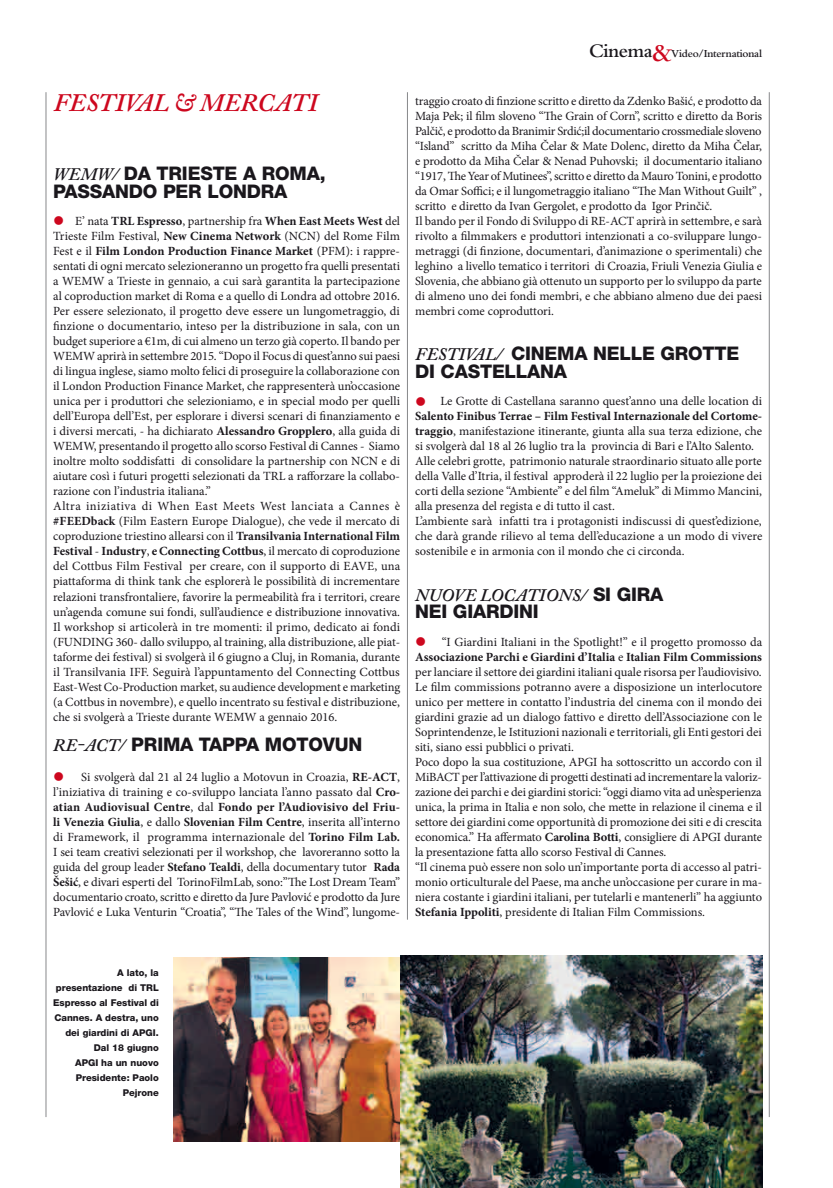
<style>
.page{position:relative;width:833px;height:1188px;background:#fff}
.page>*{position:absolute;margin:0;border:0;box-sizing:border-box;transform-origin:0 0}
.t1{font:italic 600 25px "Adobe Caslon Pro";letter-spacing:.005em;color:#cd071e}
.t2{font:600 20px "Bembo Std";letter-spacing:-.02em;color:#1a171c}
.t3{font:800 18.75px "Helvetica Neue LT Std";letter-spacing:-.01em;color:#1a171c}
.t4{font:italic 600 17.5px "Adobe Caslon Pro";color:#1a171c}
.t5{font:12.5px/15px "Minion Pro";letter-spacing:-.005em;color:#1a171c}
.t6{font:600 11.25px "Bembo Std";letter-spacing:-.02em;color:#1a171c}
.t7{font:800 9.38px/15px "Helvetica Neue LT Std";color:#1a171c;text-align:right}
.s1{font-family:"Adobe Caslon Pro";font-weight:600;font-style:italic;font-size:17.5px}
.s2{color:#cd071e}
.s3{font-weight:700}
.s4{font-size:27.5px;color:#cd071e}
</style>
<div class="page">
<hr style="left:769px;top:92px;width:1px;height:1024px;background:#87888a">
<hr style="left:46px;top:92px;width:1px;height:1024px;background:#87888a">
<img style="left:174px;top:957px;width:226px;height:184px">
<img style="left:400px;top:955px;width:362px;height:232px">
<hr style="left:407px;top:92px;width:1px;height:827px;background:#87888a">
<h1 class="t1" style="left:53px;top:87px;width:265px">FESTIVAL &amp; MERCATI</h1>
<h3 class="t3" style="left:53px;top:162px;width:148px"><span class="s1">WEMW/</span> Da Tr ieste</h3>
<h3 class="t3" style="left:243px;top:162px;width:48px">a Roma</h3>
<h3 class="t3" style="left:320px;top:162px;width:7px">,</h3>
<h3 class="t3" style="left:53px;top:180px;width:14px">passando</h3>
<h3 class="t3" style="left:163px;top:180px;width:14px">per</h3>
<h3 class="t3" style="left:207px;top:180px;width:15px">Londra</h3>
<p class="t5" style="left:53px;top:214px;width:349px"><span class="s2">●</span> E’ nata <span class="s3">TRL Espresso</span>, partnership fra <span class="s3">When East Meets West</span> del Trieste Film Festival, <span class="s3">New Cinema Network</span> (NCN) del Rome Film Fest e il <span class="s3">Film London Production Finance Market</span> (PFM): i rappre&shy;sentati di ogni mercato selezioneranno un progetto fra quelli presentati a WEMW a Trieste in gennaio, a cui sarà garantita la partecipazione al coproduction market di Roma e a quello di Londra ad ottobre 2016.<br>Per essere selezionato, il progetto deve essere un lungometraggio, di finzione o documentario, inteso per la distribuzione in sala, con un budget superiore a €1m, di cui almeno un terzo già coperto. Il bando per WEMW aprirà in settembre 2015. “Dopo il Focus di quest’anno sui paesi di lingua inglese, siamo molto felici di proseguire la collaborazione con il London Production Finance Market, che rappresenterà un’occasione unica per i produttori che selezioniamo, e in special modo per quelli dell’Europa dell’Est, per esplorare i diversi scenari di finanziamento e i diversi mercati, - ha dichiarato <span class="s3">Alessandro Gropplero</span>, alla guida di WEMW, presentando il progetto allo scorso Festival di Cannes - Siamo inoltre molto soddisfatti di consolidare la partnership con NCN e di aiutare così i futuri progetti selezionati da TRL a rafforzare la collabo&shy;razione con l’industria italiana.”<br>Altra iniziativa di When East Meets West lanciata a Cannes è <span class="s3">#FEEDback</span> (Film Eastern Europe Dialogue), che vede il mercato di coproduzione triestino allearsi con il <span class="s3">Transilvania International Film Festival</span> - <span class="s3">Industry</span>, <span class="s3">e Connecting Cottbus</span>, il mercato di coproduzione del Cottbus Film Festival per creare, con il supporto di EAVE, una piattaforma di think tank che esplorerà le possibilità di incrementare relazioni transfrontaliere, favorire la permeabilità fra i territori, creare un’agenda comune sui fondi, sull’audience e distribuzione innovativa.<br>Il workshop si articolerà in tre momenti: il primo, dedicato ai fondi (FUNDING 360- dallo sviluppo, al training, alla distribuzione, alle piat&shy;taforme dei festival) si svolgerà il 6 giugno a Cluj, in Romania, durante il Transilvania IFF. Seguirà l’appuntamento del Connecting Cottbus East-West Co-Production market, su audience development e marketing (a Cottbus in novembre), e quello incentrato su festival e distribuzione, che si svolgerà a Trieste durante WEMW a gennaio 2016.</p>
<h3 class="t3" style="left:53px;top:732px;width:159px"><span class="s1">RE-ACT/</span> Pr ima tappa</h3>
<h3 class="t3" style="left:265px;top:732px;width:32px">Moto</h3>
<h3 class="t3" style="left:323px;top:732px;width:26px">vun</h3>
<p class="t5" style="left:53px;top:769px;width:348px;text-align:justify"><span class="s2">●</span> Si svolgerà dal 21 al 24 luglio a Motovun in Croazia, <span class="s3">RE-ACT</span>, l’iniziativa di training e co-sviluppo lanciata l’anno passato dal <span class="s3">Cro&shy;atian Audiovisual Centre</span>, dal <span class="s3">Fondo per l’Audiovisivo del Friu&shy;li Venezia Giulia</span>, e dallo <span class="s3">Slovenian Film Centre</span>, inserita all’interno di Framework, il programma internazionale del <span class="s3">Torino Film Lab.<br></span>I sei team creativi selezionati per il workshop, che lavoreranno sotto la guida del group leader <span class="s3">Stefano Tealdi</span>, della documentary tutor <span class="s3">Rada Šešić</span>, e divari esperti del TorinoFilmLab, sono:”The Lost Dream Team” documentario croato, scritto e diretto da Jure Pavlović e prodotto da Jure Pavlović e Luka Venturin “Croatia”, “The Tales of the Wind”, lungome-</p>
<h2 class="t2" style="left:589px;top:40px;width:85px">Cinema<span class="s4">&amp;</span></h2>
<p class="t6" style="left:671px;top:47px;width:92px">Video/International</p>
<p class="t5" style="left:415px;top:94px;width:348px">traggio croato di finzione scritto e diretto da Zdenko Bašić, e prodotto da Maja Pek; il film sloveno “The Grain of Corn”, scritto e diretto da Boris Palčič, e prodotto da Branimir Srdić;il documentario crossmediale sloveno “Island” scritto da Miha Čelar &amp; Mate Dolenc, diretto da Miha Čelar, e prodotto da Miha Čelar &amp; Nenad Puhovski; il documentario italiano “1917, The Year of Mutinees”, scritto e diretto da Mauro Tonini, e prodotto da Omar Soffici; e il lungometraggio italiano “The Man Without Guilt” , scritto e diretto da Ivan Gergolet, e prodotto da Igor Prinčič.<br>Il bando per il Fondo di Sviluppo di RE-ACT aprirà in settembre, e sarà rivolto a filmmakers e produttori intenzionati a co-sviluppare lungo&shy;metraggi (di finzione, documentari, d’animazione o sperimentali) che leghino a livello tematico i territori di Croazia, Friuli Venezia Giulia e Slovenia, che abbiano già ottenuto un supporto per lo sviluppo da parte di almeno uno dei fondi membri, e che abbiano almeno due dei paesi membri come coproduttori.</p>
<h3 class="t4" style="left:415px;top:344px;width:23px">FESTIVAL</h3>
<h3 class="t3" style="left:496px;top:342px;width:50px"><span class="s1">/</span> Cinema</h3>
<h3 class="t3" style="left:593px;top:342px;width:96px">nelle grotte</h3>
<h3 class="t3" style="left:415px;top:360px;width:53px">di Caste</h3>
<h3 class="t3" style="left:504px;top:360px;width:37px">llana</h3>
<p class="t5" style="left:415px;top:394px;width:349px"><span class="s2">●</span> Le Grotte di Castellana saranno quest’anno una delle location di <span class="s3">Salento Finibus Terrae – Film Festival Internazionale del Cortome&shy;traggio</span>, manifestazione itinerante, giunta alla sua terza edizione, che si svolgerà dal 18 al 26 luglio tra la provincia di Bari e l’Alto Salento.<br>Alle celebri grotte, patrimonio naturale straordinario situato alle porte della Valle d’Itria, il festival approderà il 22 luglio per la proiezione dei corti della sezione “Ambiente” e del film “Ameluk” di Mimmo Mancini, alla presenza del regista e di tutto il cast.<br>L’ambiente sarà infatti tra i protagonisti indiscussi di quest’edizione, che darà grande rilievo al tema dell’educazione a un modo di vivere sostenibile e in armonia con il mondo che ci circonda.</p>
<h3 class="t4" style="left:415px;top:584px;width:27px">NUOVE</h3>
<h3 class="t4" style="left:480px;top:584px;width:23px">LOCATIONS</h3>
<h3 class="t3" style="left:581px;top:582px;width:70px"><span class="s1">/</span> Si gira</h3>
<h3 class="t3" style="left:415px;top:600px;width:73px">nei giard</h3>
<h3 class="t3" style="left:513px;top:600px;width:27px">ini</h3>
<p class="t5" style="left:415px;top:634px;width:349px"><span class="s2">●</span> “I Giardini Italiani in the Spotlight!” e il progetto promosso da <span class="s3">Associazione Parchi e Giardini d’Italia</span> e <span class="s3">Italian Film Commissions </span>per lanciare il settore dei giardini italiani quale risorsa per l’audiovisivo.<br>Le film commissions potranno avere a disposizione un interlocutore unico per mettere in contatto l’industria del cinema con il mondo dei giardini grazie ad un dialogo fattivo e diretto dell’Associazione con le Soprintendenze, le Istituzioni nazionali e territoriali, gli Enti gestori dei siti, siano essi pubblici o privati.<br>Poco dopo la sua costituzione, APGI ha sottoscritto un accordo con il MiBACT per l’attivazione di progetti destinati ad incrementare la valoriz&shy;zazione dei parchi e dei giardini storici: “oggi diamo vita ad un’esperienza unica, la prima in Italia e non solo, che mette in relazione il cinema e il settore dei giardini come opportunità di promozione dei siti e di crescita economica.” Ha affermato <span class="s3">Carolina Botti</span>, consigliere di APGI durante la presentazione fatta allo scorso Festival di Cannes.<br>“Il cinema può essere non solo un’importante porta di accesso al patri&shy;monio orticulturale del Paese, ma anche un’occasione per curare in ma&shy;niera costante i giardini italiani, per tutelarli e mantenerli” ha aggiunto <span class="s3">Stefania Ippoliti</span>, presidente di Italian Film Commissions.</p>
<p class="t7" style="left:53px;top:964px;width:107px">A lato, la presentazione di TRL<br>Espresso al Festival di<br>Cannes. A destra, uno dei giardini di APGI .<br>Dal 18 giugno<br>APGI ha un nuovo<br>Presidente: Paolo<br>Pejrone</p>
</div>
